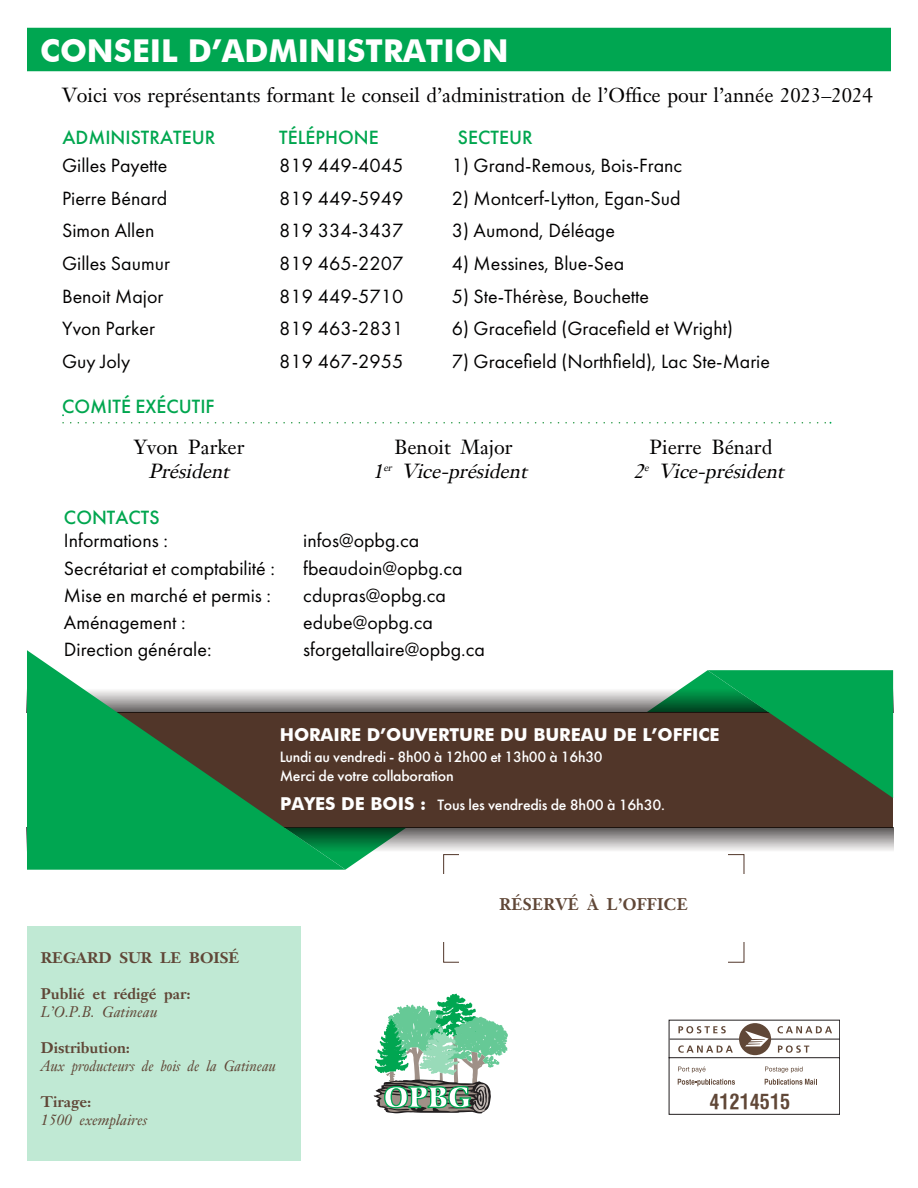
<style>
.page{position:relative;width:918px;height:1188px;background:#fff}
.page>*{position:absolute;margin:0;border:0;box-sizing:border-box;transform-origin:0 0}
.t1{font:700 31.5px "Futura BT";color:#fff}
.t2{font:20.25px "Swiss 721 Bold Condensed BT";color:#604737}
.t3{font:19.95px "Futura PT";color:#020000}
.t4{font:19.95px "Janson Text";color:#020000}
.t5{font:italic 19.95px/24.2px "Janson Text";color:#020000;text-align:center}
.t6{font:500 19.95px "Futura PT";color:#00a64f}
.t7{font:700 17.85px "Futura BT";color:#fff}
.t8{font:700 16.5px "Janson Text";letter-spacing:.02em;color:#604737;scale:.95 1}
.t9{font:500 15.6px/18.8px "Futura PT";letter-spacing:-.015em;color:#fff}
.t10{font:700 15px "Janson Text";color:#604737}
.t11{font:italic 15px "Janson Text";color:#604737;scale:.94 1}
.t12{font:italic 15px "Janson Text";color:#604737}
.s1{font-style:normal}
.s2{font-family:"Futura BT";font-weight:700;font-size:17.85px}
</style>
<div class="page">
<svg style="left:669px;top:1020px;width:171px;height:95px"></svg>
<div style="left:27px;top:28px;width:864px;height:43px;background:#00a651"></div>
<svg style="left:374px;top:994px;width:134px;height:119px"></svg>
<div style="left:27px;top:712px;width:866px;height:116px;background:#513629"></div>
<svg style="left:346px;top:857px;width:18px;height:12px"></svg>
<svg style="left:346px;top:828px;width:547px;height:29px"></svg>
<div style="left:27px;top:682px;width:866px;height:30px;background:linear-gradient(to bottom,#fff,#73706f)"></div>
<svg style="left:27px;top:650px;width:319px;height:220px;fill:#00a651"></svg>
<svg style="left:647px;top:670px;width:246px;height:128px"></svg>
<div style="left:27px;top:926px;width:274px;height:235px;background:#c0e9d4"></div>
<svg style="left:63px;top:422px;width:768px;height:2px"></svg>
<h1 class="t1" style="left:40px;top:32px;width:470px">CONSEIL D’ADMINISTRATION</h1>
<p class="t4" style="left:62px;top:83px;width:812px">Voici vos représentants formant le conseil d’administration de l’Office pour l’année 2023–2024</p>
<p class="t6" style="left:62px;top:125px;width:154px">ADMINISTRATEUR</p>
<p class="t6" style="left:279px;top:125px;width:101px">TÉLÉPHONE</p>
<p class="t6" style="left:458px;top:125px;width:76px">SECTEUR</p>
<p class="t3" style="left:62px;top:154px;width:107px">Gilles Payette</p>
<p class="t3" style="left:279px;top:154px;width:126px">819 449-4045</p>
<p class="t3" style="left:452px;top:154px;width:232px">1) Grand-Remous, Bois-Franc</p>
<p class="t3" style="left:62px;top:186px;width:107px">Pierre Bénard</p>
<p class="t3" style="left:279px;top:186px;width:126px">819 449-5949</p>
<p class="t3" style="left:452px;top:186px;width:230px">2) Montcerf-Lytton, Egan-Sud</p>
<p class="t3" style="left:62px;top:219px;width:94px">Simon Allen</p>
<p class="t3" style="left:279px;top:219px;width:126px">819 334-3437</p>
<p class="t3" style="left:452px;top:219px;width:165px">3) Aumond, Déléage</p>
<p class="t3" style="left:62px;top:252px;width:109px">Gilles Saumur</p>
<p class="t3" style="left:279px;top:252px;width:126px">819 465-2207</p>
<p class="t3" style="left:452px;top:252px;width:174px">4) Messines, Blue-Sea</p>
<p class="t3" style="left:62px;top:284px;width:103px">Benoit Major</p>
<p class="t3" style="left:279px;top:284px;width:126px">819 449-5710</p>
<p class="t3" style="left:452px;top:284px;width:199px">5) Ste-Thérèse, Bouchette</p>
<p class="t3" style="left:62px;top:317px;width:94px">Yvon Parker</p>
<p class="t3" style="left:279px;top:317px;width:126px">819 463-2831</p>
<p class="t3" style="left:452px;top:317px;width:283px">6) Gracefield (Gracefield et Wright)</p>
<p class="t3" style="left:62px;top:350px;width:70px">Guy Joly</p>
<p class="t3" style="left:279px;top:350px;width:126px">819 467-2955</p>
<p class="t3" style="left:452px;top:350px;width:320px">7) Gracefield (Northfield), Lac Ste-Marie</p>
<p class="t6" style="left:62px;top:394px;width:154px">COMITÉ EXÉCUTIF</p>
<p class="t4" style="left:134px;top:434px;width:112px">Yvon Parker</p>
<p class="t5" style="left:148px;top:459px;width:87px">Président</p>
<p class="t5" style="left:373px;top:435px;width:161px"><span class="s1">Benoit Major<br></span>1<sup>er</sup> Vice-président</p>
<p class="t5" style="left:634px;top:435px;width:157px"><span class="s1">Pierre Bénard<br></span>2<sup>e</sup> Vice-président</p>
<p class="t6" style="left:64px;top:506px;width:97px">CONTACTS</p>
<p class="t3" style="left:64px;top:529px;width:106px">Informations :</p>
<p class="t3" style="left:303px;top:529px;width:118px">infos@opbg.ca</p>
<p class="t3" style="left:64px;top:556px;width:212px">Secrétariat et comptabilité :</p>
<p class="t3" style="left:303px;top:556px;width:161px">fbeaudoin@opbg.ca</p>
<p class="t3" style="left:64px;top:583px;width:209px">Mise en marché et permis :</p>
<p class="t3" style="left:303px;top:583px;width:144px">cdupras@opbg.ca</p>
<p class="t3" style="left:64px;top:610px;width:123px">Aménagement :</p>
<p class="t3" style="left:303px;top:610px;width:131px">edube@opbg.ca</p>
<p class="t3" style="left:64px;top:637px;width:149px">Direction générale:</p>
<p class="t3" style="left:303px;top:637px;width:183px">sforgetallaire@opbg.ca</p>
<p class="t7" style="left:280px;top:723px;width:442px">HORAIRE D’OUVERTURE DU BUREAU DE L’OFFICE</p>
<p class="t9" style="left:280px;top:748px;width:325px">Lundi au vendredi - 8h00 à 12h00 et 13h00 à 16h30<br>Merci de votre collaboration</p>
<p class="t9" style="left:280px;top:795px;width:386px"><span class="s2">PAYES DE BOIS :</span> Tous les vendredis de 8h00 à 16h30.</p>
<p class="t10" style="left:41px;top:948px;width:200px">REGARD SUR LE BOISÉ</p>
<p class="t10" style="left:41px;top:984px;width:151px">Publié et rédigé par:</p>
<p class="t12" style="left:41px;top:1003px;width:118px">L’O.P.B. Gatineau</p>
<p class="t10" style="left:41px;top:1038px;width:91px">Distribution:</p>
<p class="t11" style="left:41px;top:1057px;width:252px">Aux producteurs de bois de la Gatineau</p>
<p class="t10" style="left:41px;top:1092px;width:52px">Tirage:</p>
<p class="t12" style="left:41px;top:1111px;width:108px">1500 exemplaires</p>
<p class="t8" style="left:499px;top:894px;width:200px">RÉSERVÉ À L’OFFICE</p>
<p class="t2" style="left:709px;top:1090px;width:82px">41214515</p>
</div>
